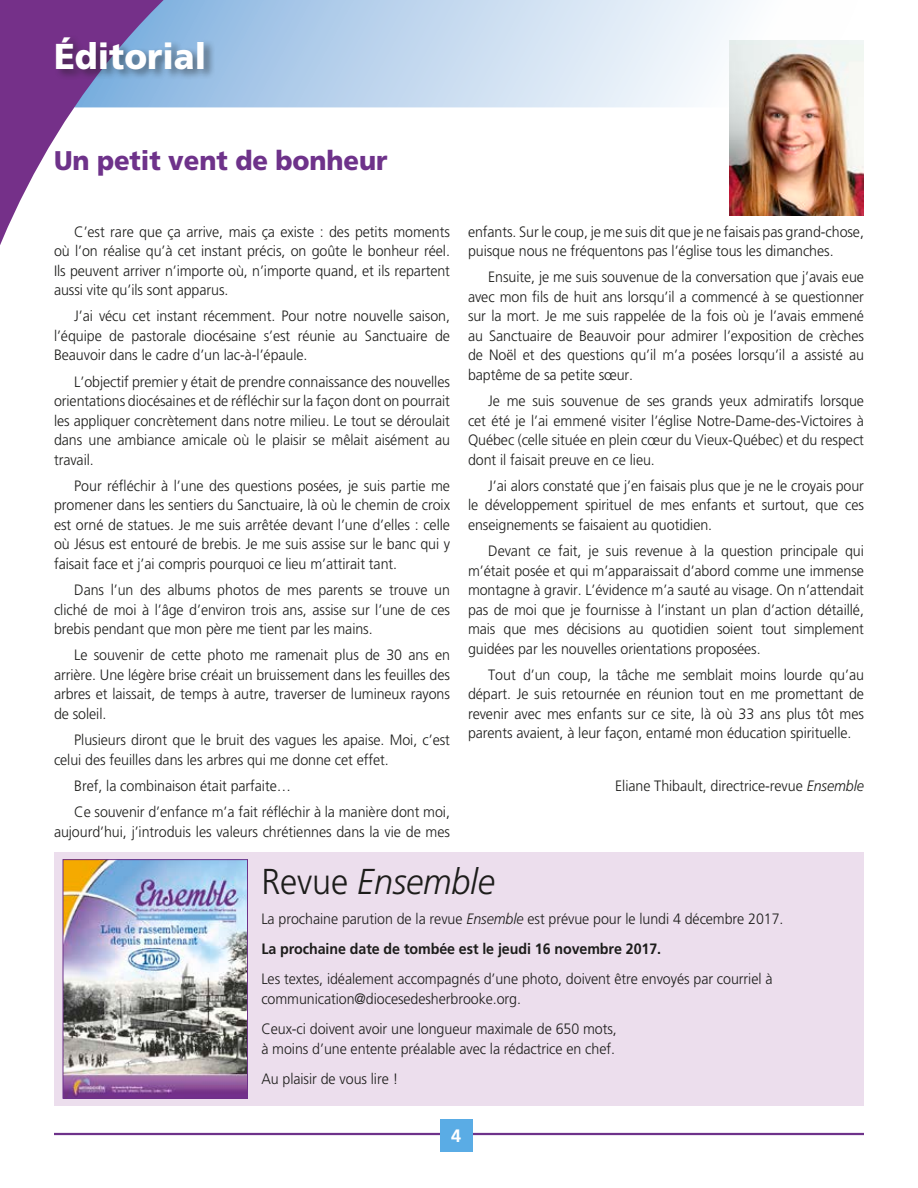
<style>
.page{position:relative;width:918px;height:1188px;background:#fff}
.page>*{position:absolute;margin:0;border:0;box-sizing:border-box;transform-origin:0 0}
.t1{font:italic 300 36px "Frutiger";letter-spacing:-.005em;color:#1d1d1b;scale:.95 1}
.t2{font:900 36px "Frutiger";color:#fff;scale:.95 1}
.t3{font:900 27px "Frutiger";letter-spacing:-.005em;color:#6e328a;scale:.95 1}
.t4{font:700 18px "Frutiger";color:#fff}
.t5{font:300 15px/19.5px "Frutiger";letter-spacing:-.005em;color:#1d1d1b;text-align:justify;scale:.95 1}
.s1{font-style:italic}
.s2{font-style:normal}
.s3{font-weight:700}
</style>
<div class="page">
<svg style="left:302px;top:0;width:441px;height:107px;background:#d2e2f3"></svg>
<svg style="left:0;top:0;width:302px;height:245px"></svg>
<hr style="left:54px;top:1133px;width:810px;height:2px;background:#6e328a">
<div style="left:440px;top:1119px;width:32px;height:32px;background:#5aace5"></div>
<div style="left:54px;top:35px;width:162px;height:46px;background:#1d1d1b;opacity:.5"></div>
<img style="left:729px;top:40px;width:135px;height:176px">
<div style="left:54px;top:852px;width:810px;height:253px;background:#ecdeed"></div>
<img style="left:65px;top:861px;width:181px;height:236px">
<div style="left:63px;top:859px;width:185px;height:240px;border:1px solid #6e328a"></div>
<h1 class="t2" style="left:54px;top:34px;width:162px">Éditorial</h1>
<h2 class="t3" style="left:54px;top:144px;width:353px">Un petit vent de bonheur</h2>
<p class="t5" style="left:54px;top:222px;width:418px;text-indent:20px">C’est rare que ça arrive, mais ça existe : des petits moments où l’on réalise qu’à cet instant précis, on goûte le bonheur réel.<br>Ils peuvent arriver n’importe où, n’importe quand, et ils repartent aussi vite qu’ils sont apparus.</p>
<p class="t5" style="left:54px;top:306px;width:418px;text-indent:20px">J’ai vécu cet instant récemment. Pour notre nouvelle saison, l’équipe de pastorale diocésaine s’est réunie au Sanctuaire de Beauvoir dans le cadre d’un lac-à-l’épaule.</p>
<p class="t5" style="left:54px;top:372px;width:418px;text-indent:20px">L’objectif premier y était de prendre connaissance des nouvelles orientations diocésaines et de réfléchir sur la façon dont on pourrait les appliquer concrètement dans notre milieu. Le tout se déroulait dans une ambiance amicale où le plaisir se mêlait aisément au travail.</p>
<p class="t5" style="left:54px;top:476px;width:418px;text-indent:20px">Pour réfléchir à l’une des questions posées, je suis partie me promener dans les sentiers du Sanctuaire, là où le chemin de croix est orné de statues. Je me suis arrêtée devant l’une d’elles : celle où Jésus est entouré de brebis. Je me suis assise sur le banc qui y faisait face et j’ai compris pourquoi ce lieu m’attirait tant.</p>
<p class="t5" style="left:54px;top:580px;width:418px;text-indent:20px">Dans l’un des albums photos de mes parents se trouve un cliché de moi à l’âge d’environ trois ans, assise sur l’une de ces brebis pendant que mon père me tient par les mains.</p>
<p class="t5" style="left:54px;top:645px;width:418px;text-indent:20px">Le souvenir de cette photo me ramenait plus de 30 ans en arrière. Une légère brise créait un bruissement dans les feuilles des arbres et laissait, de temps à autre, traverser de lumineux rayons de soleil.</p>
<p class="t5" style="left:54px;top:730px;width:418px;text-indent:20px">Plusieurs diront que le bruit des vagues les apaise. Moi, c’est celui des feuilles dans les arbres qui me donne cet effet.</p>
<p class="t5" style="left:74px;top:773px;width:397px;line-height:26.2px">Bref, la combinaison était parfaite…<br>Ce souvenir d’enfance m’a fait réfléchir à la manière dont moi,</p>
<p class="t5" style="left:54px;top:822px;width:418px">aujourd’hui, j’introduis les valeurs chrétiennes dans la vie de mes</p>
<p class="t5" style="left:468px;top:222px;width:418px">enfants. Sur le coup, je me suis dit que je ne faisais pas grand-chose, puisque nous ne fréquentons pas l’église tous les dimanches.</p>
<p class="t5" style="left:468px;top:267px;width:418px;text-indent:20px">Ensuite, je me suis souvenue de la conversation que j’avais eue avec mon fils de huit ans lorsqu’il a commencé à se questionner sur la mort. Je me suis rappelée de la fois où je l’avais emmené au Sanctuaire de Beauvoir pour admirer l’exposition de crèches de Noël et des questions qu’il m’a posées lorsqu’il a assisté au baptême de sa petite sœur.</p>
<p class="t5" style="left:468px;top:391px;width:418px;text-indent:20px">Je me suis souvenue de ses grands yeux admiratifs lorsque cet été je l’ai emmené visiter l’église Notre-Dame-des-Victoires à Québec (celle située en plein cœur du Vieux-Québec) et du respect dont il faisait preuve en ce lieu.</p>
<p class="t5" style="left:468px;top:476px;width:418px;text-indent:20px">J’ai alors constaté que j’en faisais plus que je ne le croyais pour le développement spirituel de mes enfants et surtout, que ces enseignements se faisaient au quotidien.</p>
<p class="t5" style="left:468px;top:541px;width:418px;text-indent:20px">Devant ce fait, je suis revenue à la question principale qui m’était posée et qui m’apparaissait d’abord comme une immense montagne à gravir. L’évidence m’a sauté au visage. On n’attendait pas de moi que je fournisse à l’instant un plan d’action détaillé, mais que mes décisions au quotidien soient tout simplement guidées par les nouvelles orientations proposées.</p>
<p class="t5" style="left:468px;top:665px;width:418px;text-indent:20px">Tout d’un coup, la tâche me semblait moins lourde qu’au départ. Je suis retournée en réunion tout en me promettant de revenir avec mes enfants sur ce site, là où 33 ans plus tôt mes parents avaient, à leur façon, entamé mon éducation spirituelle.</p>
<p class="t5" style="left:615px;top:776px;width:263px">Eliane Thibault, directrice-revue <span class="s1">Ensemble</span></p>
<h1 class="t1" style="left:261px;top:861px;width:247px"><span class="s2">Revue</span> Ensemble</h1>
<p class="t5" style="left:261px;top:904px;width:551px;line-height:30.3px">La prochaine parution de la revue <span class="s1">Ensemble</span> est prévue pour le lundi 4 décembre 2017.<br><span class="s3">La prochaine date de tombée est le jeudi 16 novembre 2017.</span></p>
<p class="t5" style="left:261px;top:970px;width:540px">Les textes, idéalement accompagnés d’une photo, doivent être envoyés par courriel à communication@diocesedesherbrooke.org.</p>
<p class="t5" style="left:261px;top:1019px;width:376px">Ceux-ci doivent avoir une longueur maximale de 650 mots, à moins d’une entente préalable avec la rédactrice en chef.</p>
<p class="t5" style="left:261px;top:1069px;width:146px">Au plaisir de vous lire !</p>
<p class="t4" style="left:451px;top:1125px;width:12px">4</p>
</div>
